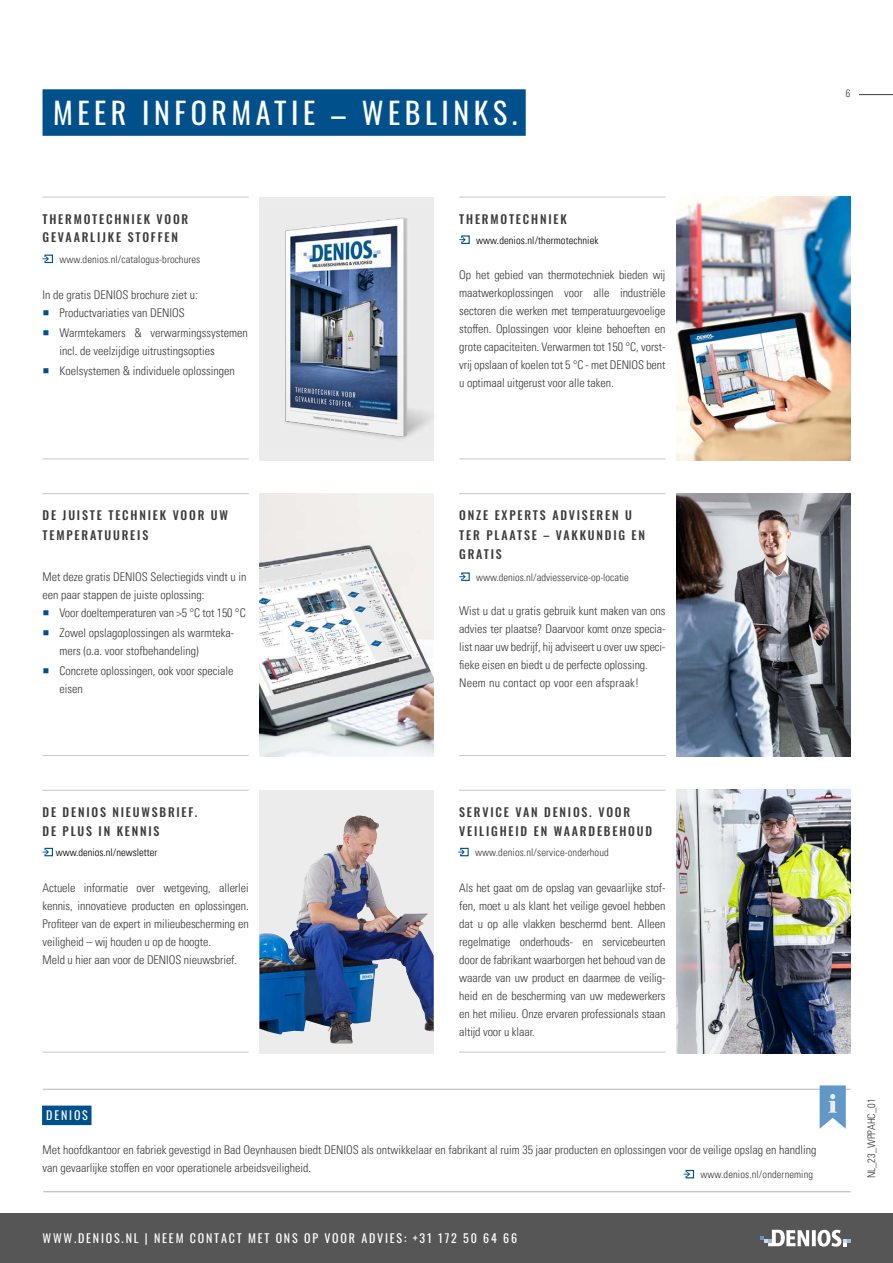
<style>
.page{position:relative;width:893px;height:1263px;background:#fff}
.page>*{position:absolute;margin:0;border:0;box-sizing:border-box;transform-origin:0 0}
.t1{font:30px "Oswald";letter-spacing:.15em;color:#fff}
.t2{font:300 condensed 12px/18px "Univers LT Pro";color:#3b3b3a}
.t3{font:500 12px/19.5px "Oswald";letter-spacing:.15em;color:#3b3b3a}
.t4{font:12px "Oswald";letter-spacing:.15em;color:#fff}
.t5{font:300 condensed 10.5px "Univers LT Pro";letter-spacing:.01em;color:#3b3b3a}
.t6{font:300 condensed 10.5px "Univers LT Pro";letter-spacing:.01em;color:#000}
</style>
<div class="page">
<div style="left:43px;top:89px;width:483px;height:47px;background:#00508c"></div>
<div style="left:42px;top:1105px;width:49px;height:20px;background:#00508c"></div>
<svg style="left:684px;top:1169px;width:11px;height:10px"></svg>
<svg style="left:259px;top:790px;width:175px;height:263px;background:#bec0cd"></svg>
<img style="left:259px;top:815px;width:101px;height:229px">
<img style="left:676px;top:790px;width:174px;height:263px">
<hr style="left:43px;top:790px;width:206px;height:1px;background:#c5c6c6">
<hr style="left:459px;top:790px;width:206px;height:1px;background:#c5c6c6">
<hr style="left:43px;top:1052px;width:206px;height:1px;background:#c5c6c6">
<hr style="left:459px;top:1052px;width:206px;height:1px;background:#c5c6c6">
<img style="left:676px;top:493px;width:174px;height:264px">
<hr style="left:459px;top:493px;width:206px;height:1px;background:#c5c6c6">
<hr style="left:459px;top:755px;width:206px;height:1px;background:#c5c6c6">
<svg style="left:459px;top:572px;width:11px;height:9px"></svg>
<svg style="left:458px;top:847px;width:11px;height:10px"></svg>
<hr style="left:43px;top:1089px;width:807px;height:1px;background:#c5c6c6">
<hr style="left:43px;top:1191px;width:807px;height:1px;background:#c5c6c6">
<img style="left:676px;top:197px;width:174px;height:263px">
<hr style="left:459px;top:197px;width:206px;height:1px;background:#c5c6c6">
<hr style="left:459px;top:458px;width:206px;height:1px;background:#c5c6c6">
<svg style="left:459px;top:235px;width:11px;height:9px"></svg>
<img style="left:259px;top:493px;width:175px;height:264px">
<svg style="left:43px;top:847px;width:10px;height:10px"></svg>
<hr style="left:43px;top:197px;width:206px;height:1px;background:#c5c6c6">
<hr style="left:43px;top:458px;width:206px;height:1px;background:#c5c6c6">
<div style="left:259px;top:197px;width:175px;height:263px;background:#ececed"></div>
<img style="left:285px;top:217px;width:146px;height:222px">
<hr style="left:43px;top:493px;width:206px;height:1px;background:#c5c6c6">
<hr style="left:43px;top:755px;width:206px;height:1px;background:#c5c6c6">
<svg style="left:43px;top:254px;width:10px;height:10px"></svg>
<svg style="left:820px;top:1085px;width:26px;height:44px"></svg>
<div style="left:0;top:1213px;width:893px;height:50px;background:#565656"></div>
<svg style="left:760px;top:1230px;width:90px;height:16px"></svg>
<hr style="left:859px;top:94px;width:34px;height:1px;background:#3b3b3a">
<h1 class="t1" style="left:53px;top:86px;width:466px">MEER INFORMATIE – WEBLINKS.</h1>
<p class="t3" style="left:43px;top:209px;width:147px;line-height:18px">THERMOTECHNIEK VOOR<br>GEVAARLIJKE STOFFEN</p>
<p class="t5" style="left:59px;top:252px;width:143px">www.denios.nl/catalogus-brochures</p>
<p class="t2" style="left:43px;top:285px;width:157px;text-align:center">In de gratis DENIOS brochure ziet u:<br>Productvariaties van DENIOS</p>
<p class="t2" style="left:60px;top:323px;width:190px">Warmtekamers &amp; verwarmingssystemen incl. de veelzijdige uitrustingsopties</p>
<p class="t2" style="left:60px;top:361px;width:177px">Koelsystemen &amp; individuele oplossingen</p>
<p class="t3" style="left:459px;top:208px;width:109px">THERMOTECHNIEK</p>
<p class="t6" style="left:476px;top:233px;width:124px">www.denios.nl/thermotechniek</p>
<p class="t2" style="left:459px;top:265px;width:208px;text-align:justify">Op het gebied van thermotechniek bieden wij maatwerkoplossingen voor alle industriële sectoren die werken met temperatuurgevoelige stoffen. Oplossingen voor kleine behoeften en grote capaciteiten. Verwarmen tot 150 °C, vorst&shy;vrij opslaan of koelen tot 5 °C - met DENIOS bent u optimaal uitgerust voor alle taken.</p>
<p class="t5" style="left:846px;top:87px;width:6px">6</p>
<p class="t3" style="left:43px;top:504px;width:187px">DE JUISTE TECHNIEK VOOR UW<br>TEMPERATUUREIS</p>
<p class="t2" style="left:43px;top:567px;width:205px">Met deze gratis DENIOS Selectiegids vindt u in een paar stappen de juiste oplossing:</p>
<p class="t2" style="left:60px;top:602px;width:188px;line-height:20.1px">Voor doeltemperaturen van &gt;5 °C tot 150 °C<br>Zowel opslagoplossingen als warmteka-</p>
<p class="t2" style="left:60px;top:640px;width:175px;line-height:20.1px">mers (o.a. voor stofbehandeling)<br>Concrete oplossingen, ook voor speciale</p>
<p class="t2" style="left:60px;top:679px;width:25px">eisen</p>
<p class="t3" style="left:459px;top:504px;width:187px">ONZE EXPERTS ADVISEREN U<br>TER PLAATSE – VAKKUNDIG EN<br>GRATIS</p>
<p class="t5" style="left:476px;top:570px;width:154px">www.denios.nl/adviesservice-op-locatie</p>
<p class="t2" style="left:459px;top:601px;width:208px">Wist u dat u gratis gebruik kunt maken van ons advies ter plaatse? Daarvoor komt onze specia&shy;list naar uw bedrijf, hij adviseert u over uw speci&shy;fieke eisen en biedt u de perfecte oplossing.<br>Neem nu contact op voor een afspraak!</p>
<p class="t3" style="left:43px;top:801px;width:156px">DE DENIOS NIEUWSBRIEF.<br>DE PLUS IN KENNIS</p>
<p class="t3" style="left:459px;top:801px;width:194px">SERVICE VAN DENIOS. VOOR<br>VEILIGHEID EN WAARDEBEHOUD</p>
<p class="t6" style="left:56px;top:845px;width:103px">www.denios.nl/newsletter</p>
<p class="t2" style="left:43px;top:878px;width:208px">Actuele informatie over wetgeving, allerlei kennis, innovatieve producten en oplossingen.<br>Profiteer van de expert in milieubescherming en veiligheid – wij houden u op de hoogte.<br>Meld u hier aan voor de DENIOS nieuwsbrief.</p>
<p class="t4" style="left:46px;top:1104px;width:43px">DENIOS</p>
<p class="t5" style="left:475px;top:845px;width:135px">www.denios.nl/service-onderhoud</p>
<p class="t2" style="left:459px;top:878px;width:208px;text-align:justify">Als het gaat om de opslag van gevaarlijke stof&shy;fen, moet u als klant het veilige gevoel hebben dat u op alle vlakken beschermd bent. Alleen regelmatige onderhouds- en servicebeurten door de fabrikant waarborgen het behoud van de waarde van uw product en daarmee de veilig&shy;heid en de bescherming van uw medewerkers en het milieu. Onze ervaren professionals staan altijd voor u klaar.</p>
<p class="t2" style="left:43px;top:1140px;width:775px">Met hoofdkantoor en fabriek gevestigd in Bad Oeynhausen biedt DENIOS als ontwikkelaar en fabrikant al ruim 35 jaar producten en oplossingen voor de veilige opslag en handling van gevaarlijke stoffen en voor operationele arbeidsveiligheid.</p>
<p class="t5" style="left:700px;top:1167px;width:114px">www.denios.nl/onderneming</p>
<p class="t4" style="left:43px;top:1227px;width:476px">WWW.DENIOS.NL | NEEM CONTACT MET ONS OP VOOR ADVIES: +31 172 50 64 66</p>
<p class="t5" style="left:864px;top:1178px;width:81px;rotate:-90deg">NL_23_WPPAHC_01</p>
</div>
